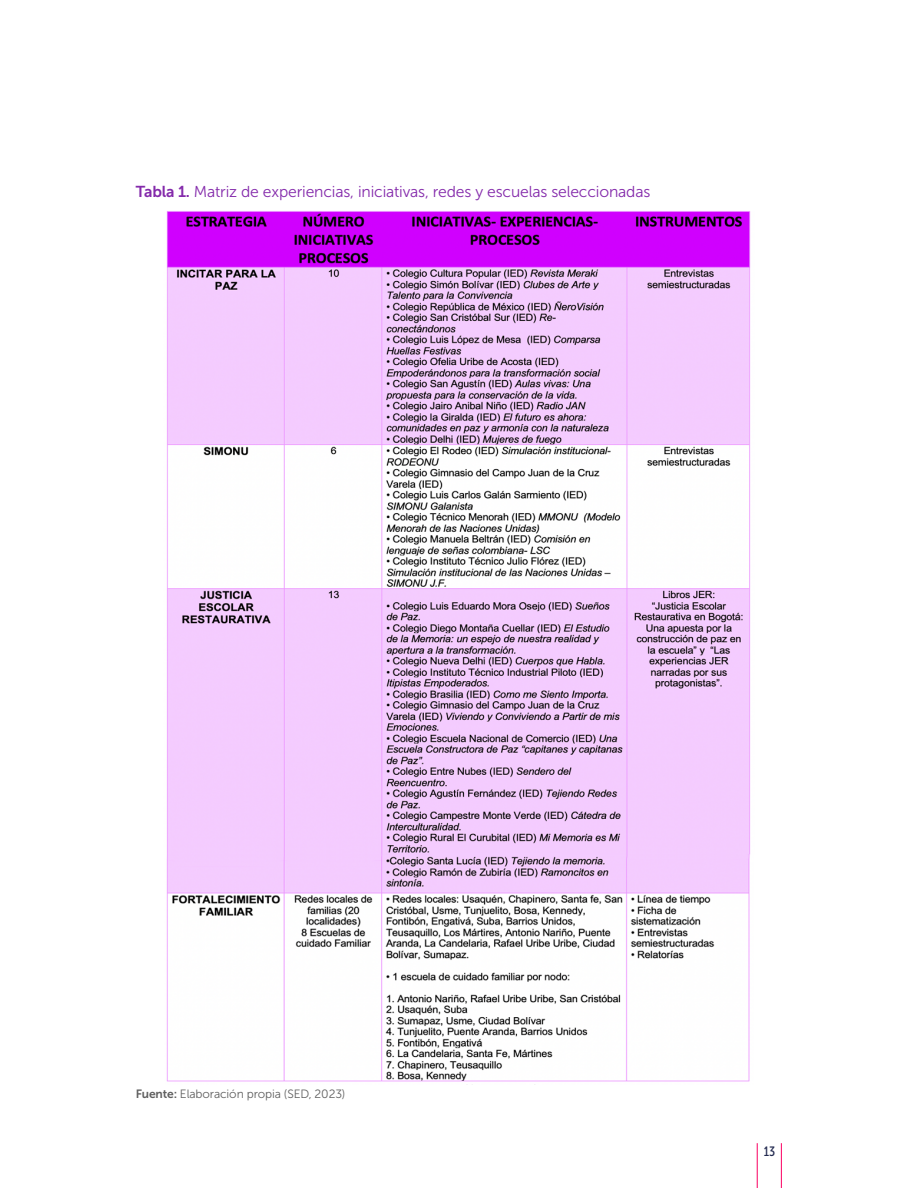
<style>
.page{position:relative;width:918px;height:1188px;background:#fff}
.page>*{position:absolute;margin:0;border:0;box-sizing:border-box;transform-origin:0 0}
.t1{font:15.75px "Museo Sans 300";letter-spacing:-.01em;color:#842aab}
.t2{font:13.5px "Museo Sans Cond 500";color:#232a50}
.t3{font:12px "Museo Sans 300";letter-spacing:-.01em;color:#606060}
.s1{font-family:"Museo Sans 700"}
</style>
<div class="page">
<hr style="left:781px;top:1143px;width:1px;height:45px;background:#fb1a72">
<hr style="left:757px;top:1143px;width:1px;height:45px;background:#fb1a72">
<img style="left:166px;top:211px;width:585px;height:874px">
<p class="t1" style="left:136px;top:183px;width:516px"><span class="s1">Tabla 1.</span> Matriz de experiencias, iniciativas, redes y escuelas seleccionadas</p>
<p class="t3" style="left:136px;top:1087px;width:211px"><span class="s1">Fuente:</span> Elaboración propia (SED, 2023)</p>
<p class="t2" style="left:764px;top:1144px;width:13px">13</p>
</div>
